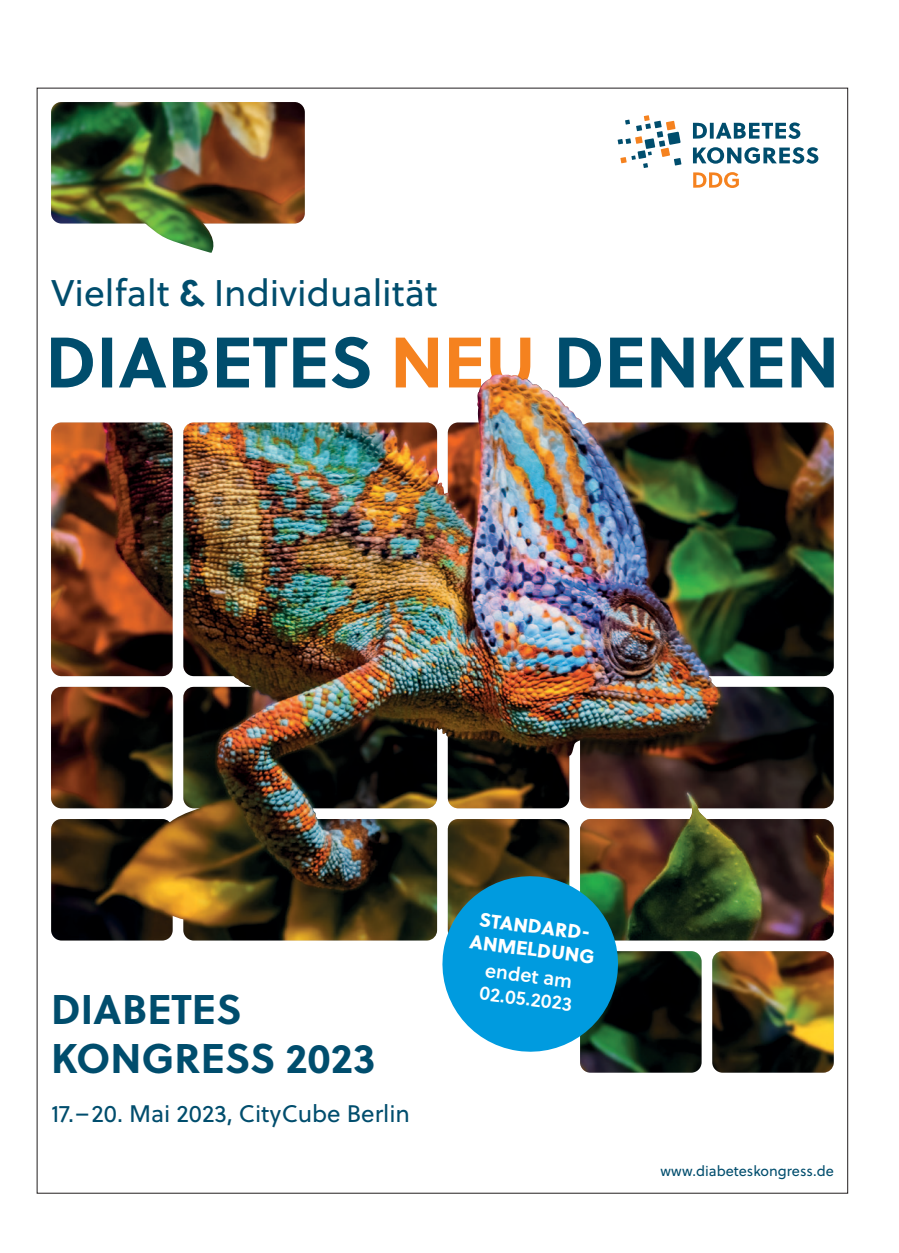
<style>
.page{position:relative;width:899px;height:1253px;background:#fff}
.page>*{position:absolute;margin:0;border:0;box-sizing:border-box;transform-origin:0 0}
.t1{font:700 41.4px/49.2px "Soleil";color:#004d6d}
.t2{font:37px "Soleil";color:#004d6d}
.t3{font:23.9px "Soleil";color:#004d6d}
.t4{font:19.4px/22.9px "Soleil Xb";color:#fff;text-align:center}
.t5{font:19.4px/22.9px "Soleil Sb";color:#fff}
.t6{font:14.4px "Soleil";color:#004d6d}
.s1{font-weight:700}
</style>
<div class="page">
<svg style="left:693px;top:172px;width:46px;height:16px"></svg>
<svg style="left:693px;top:147px;width:125px;height:17px"></svg>
<svg style="left:693px;top:122px;width:107px;height:17px"></svg>
<svg style="left:617px;top:115px;width:64px;height:53px"></svg>
<svg style="left:559px;top:338px;width:274px;height:49px"></svg>
<svg style="left:396px;top:338px;width:134px;height:36px"></svg>
<svg style="left:51px;top:337px;width:318px;height:51px"></svg>
<img style="left:51px;top:422px;width:782px;height:518px">
<img style="left:233px;top:374px;width:483px;height:447px">
<img style="left:51px;top:102px;width:254px;height:121px">
<img style="left:689px;top:800px;width:18px;height:23px">
<img style="left:153px;top:800px;width:111px;height:120px">
<img style="left:140px;top:211px;width:73px;height:42px">
<img style="left:436px;top:870px;width:397px;height:203px">
<h2 class="t2" style="left:51px;top:266px;width:388px">Vielfalt <span class="s1">&amp;</span> Individualität</h2>
<h1 class="t1" style="left:51px;top:982px;width:326px">DIABETES<br>KONGRESS 2023</h1>
<p class="t3" style="left:51px;top:1096px;width:360px">17.–20. Mai 2023, CityCube Berlin</p>
<p class="t4" style="left:474px;top:906px;width:127px;rotate:7deg">STANDARD-<br>ANMELDUNG</p>
<p class="t5" style="left:484px;top:958px;width:95px;rotate:7deg">endet am<br>02.05.2023</p>
<p class="t6" style="left:660px;top:1160px;width:175px">www.diabeteskongress.de</p>
</div>
